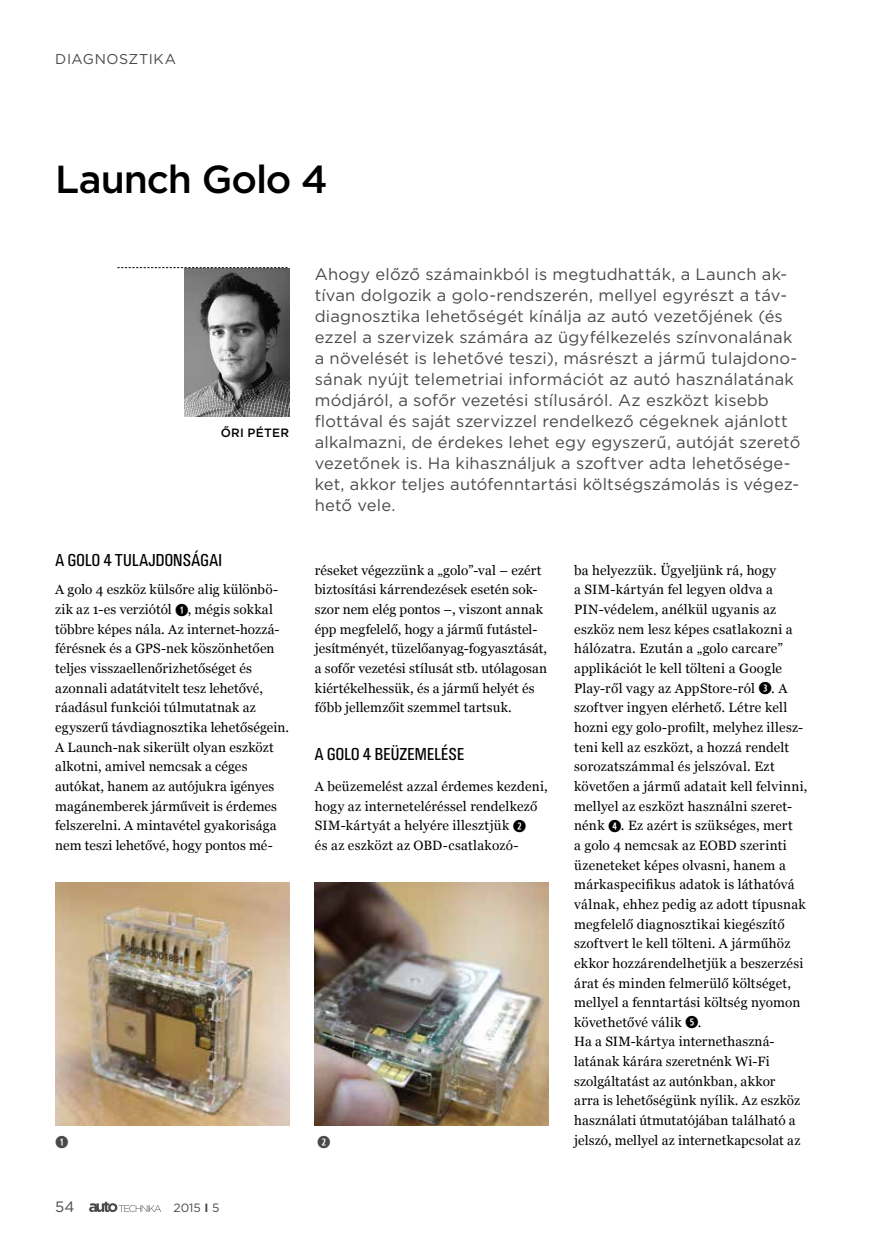
<style>
.page{position:relative;width:872px;height:1246px;background:#fff}
.page>*{position:absolute;margin:0;border:0;box-sizing:border-box;transform-origin:0 0}
.t1{font:500 39px "Gotham";letter-spacing:-.03em;color:#000}
.t2{font:18px "U001 Con";letter-spacing:.015em;color:#000}
.t3{font:16.5px/21px "Gotham";letter-spacing:.01em;color:#4a4a49}
.t4{font:16.5px "Combi Numerals Ltd";color:#4a4a49}
.t5{font:15px "Gotham";color:#4a4a49}
.t6{font:14.25px "Gotham";letter-spacing:.04em;color:#4a4a49}
.t7{font:13.5px/19.6px "Georgia";letter-spacing:.01em;color:#000}
.t8{font:500 12px "Gotham";letter-spacing:.025em;color:#000}
.t9{font:12px "Gotham";color:#4a4a49}
.s1{font-family:"Combi Numerals Ltd";font-size:16.5px}
.s2{font-weight:700}
</style>
<div class="page">
<svg style="left:89px;top:1202px;width:72px;height:10px"></svg>
<img style="left:185px;top:268px;width:104px;height:149px">
<svg style="left:117px;top:267px;width:170px;height:1px"></svg>
<img style="left:55px;top:883px;width:234px;height:242px">
<img style="left:315px;top:883px;width:234px;height:242px">
<p class="t6" style="left:55px;top:50px;width:122px">DIAGNOSZTIKA</p>
<h1 class="t1" style="left:55px;top:153px;width:274px">Launch Golo 4</h1>
<p class="t8" style="left:221px;top:425px;width:70px">ŐRI PÉTER</p>
<h2 class="t2" style="left:55px;top:550px;width:168px">A GOLO 4 TULAJDONSÁGAI</h2>
<p class="t7" style="left:55px;top:579px;width:235px">A golo 4 eszköz külsőre alig különbö&shy;zik az 1-es verziótól <span class="s1">➊</span>, mégis sokkal többre képes nála. Az internet-hozzá&shy;férésnek és a GPS-nek köszönhetően teljes visszaellenőrizhetőséget és azonnali adatátvitelt tesz lehetővé, ráadásul funkciói túlmutatnak az egyszerű távdiagnosztika lehetőségein.<br>A Launch-nak sikerült olyan eszközt alkotni, amivel nemcsak a céges autókat, hanem az autójukra igényes magánemberek járműveit is érdemes felszerelni. A mintavétel gyakorisága nem teszi lehetővé, hogy pontos mé-</p>
<p class="t3" style="left:315px;top:263px;width:487px">Ahogy előző számainkból is megtudhatták, a Launch ak&shy;tívan dolgozik a golo-rendszerén, mellyel egyrészt a táv&shy;diagnosztika lehetőségét kínálja az autó vezetőjének (és ezzel a szervizek számára az ügyfélkezelés színvonalának a növelését is lehetővé teszi), másrészt a jármű tulajdono&shy;sának nyújt telemetriai információt az autó használatának módjáról, a sofőr vezetési stílusáról. Az eszközt kisebb flottával és saját szervizzel rendelkező cégeknek ajánlott alkalmazni, de érdekes lehet egy egyszerű, autóját szerető vezetőnek is. Ha kihasználjuk a szoftver adta lehetősége&shy;ket, akkor teljes autófenntartási költségszámolás is végez&shy;hető vele.</p>
<p class="t7" style="left:315px;top:560px;width:234px">réseket végezzünk a „golo”-val – ezért biztosítási kárrendezések esetén sok&shy;szor nem elég pontos –, viszont annak épp megfelelő, hogy a jármű futástel&shy;jesítményét, tüzelőanyag-fogyasztását, a sofőr vezetési stílusát stb. utólagosan kiértékelhessük, és a jármű helyét és főbb jellemzőit szemmel tartsuk.</p>
<h2 class="t2" style="left:315px;top:744px;width:151px">A GOLO 4 BEÜZEMELÉSE</h2>
<p class="t7" style="left:315px;top:776px;width:235px">A beüzemelést azzal érdemes kezdeni, hogy az interneteléréssel rendelkező SIM-kártyát a helyére illesztjük <span class="s1">➋<br></span>és az eszközt az OBD-csatlakozó-</p>
<p class="t7" style="left:574px;top:560px;width:235px">ba helyezzük. Ügyeljünk rá, hogy<br>a SIM-kártyán fel legyen oldva a PIN-védelem, anélkül ugyanis az eszköz nem lesz képes csatlakozni a hálózatra. Ezután a „golo carcare” applikációt le kell tölteni a Google Play-ről vagy az AppStore-ról <span class="s1">➌</span>. A szoftver ingyen elérhető. Létre kell hozni egy golo-profilt, melyhez illesz&shy;teni kell az eszközt, a hozzá rendelt sorozatszámmal és jelszóval. Ezt követően a jármű adatait kell felvinni, mellyel az eszközt használni szeret&shy;nénk <span class="s1">➍</span>. Ez azért is szükséges, mert<br>a golo 4 nemcsak az EOBD szerinti üzeneteket képes olvasni, hanem a márkaspecifikus adatok is láthatóvá válnak, ehhez pedig az adott típusnak megfelelő diagnosztikai kiegészítő szoftvert le kell tölteni. A járműhöz ekkor hozzárendelhetjük a beszerzési árat és minden felmerülő költséget, mellyel a fenntartási költség nyomon követhetővé válik <span class="s1">➎</span>.<br>Ha a SIM-kártya internethaszná&shy;latának kárára szeretnénk Wi-Fi szolgáltatást az autónkban, akkor<br>arra is lehetőségünk nyílik. Az eszköz használati útmutatójában található a</p>
<p class="t4" style="left:55px;top:1132px;width:15px">➊</p>
<p class="t4" style="left:317px;top:1132px;width:15px">➋</p>
<p class="t7" style="left:574px;top:1130px;width:227px">jelszó, mellyel az internetkapcsolat az</p>
<p class="t5" style="left:55px;top:1197px;width:21px">54</p>
<p class="t9" style="left:173px;top:1200px;width:47px">2015 <span class="s2">I</span> 5</p>
</div>
